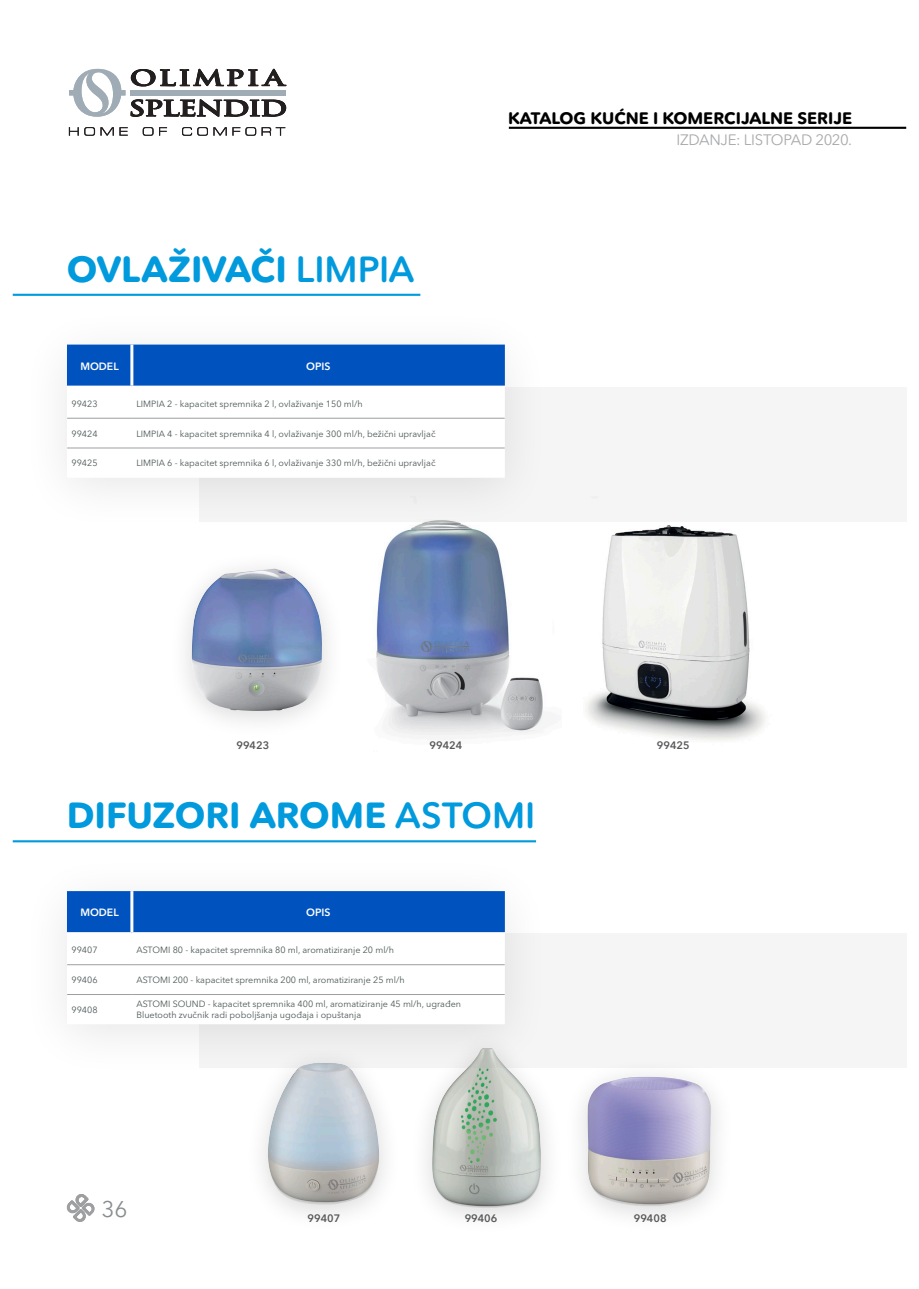
<style>
.page{position:relative;width:919px;height:1289px;background:#fff}
.page>*{position:absolute;margin:0;border:0;box-sizing:border-box;transform-origin:0 0}
.t1{font:700 36px "Avenir Next Rounded Pro";letter-spacing:-.005em;color:#009add}
.t2{font:22.5px "Avenir Next LT Pro";color:#888d8f}
.t3{font:700 16.5px "Avenir Next Rounded Pro";color:#000}
.t4{font:15px "Avenir Next Rounded Pro";letter-spacing:-.02em;color:#a7a9ab}
.t5{font:600 10.8px "Avenir Next LT Pro";color:#58585a}
.t6{font:600 10.5px "Avenir Next LT Pro";color:#fff}
.t7{font:9px/10.8px "Avenir Next LT Pro";color:#4c5757}
.s1{font-weight:600}
</style>
<div class="page">
<svg style="left:69px;top:69px;width:217px;height:48px"></svg>
<svg style="left:69px;top:127px;width:59px;height:9px"></svg>
<svg style="left:143px;top:127px;width:10px;height:9px"></svg>
<svg style="left:159px;top:127px;width:8px;height:9px"></svg>
<svg style="left:182px;top:127px;width:103px;height:9px"></svg>
<svg style="left:67px;top:1194px;width:28px;height:27px"></svg>
<hr style="left:509px;top:127px;width:397px;height:2px;background:#000">
<div style="left:199px;top:387px;width:707px;height:134px;background:#f5f5f5"></div>
<div style="left:199px;top:933px;width:707px;height:134px;background:#f5f5f5"></div>
<hr style="left:13px;top:294px;width:407px;height:2px;background:#009add">
<hr style="left:13px;top:840px;width:523px;height:2px;background:#009add">
<div style="left:19px;top:305px;width:533px;height:229px;background:#000;opacity:.1"></div>
<svg style="left:67px;top:344px;width:438px;height:134px"></svg>
<hr style="left:130px;top:344px;width:3px;height:41px;background:#fff">
<hr style="left:67px;top:385px;width:65px;height:3px;background:#fff">
<hr style="left:132px;top:385px;width:373px;height:3px;background:#fff">
<hr style="left:67px;top:418px;width:65px;height:1px;background:#9d9fa1">
<hr style="left:132px;top:418px;width:372px;height:1px;background:#9d9fa1">
<hr style="left:67px;top:448px;width:65px;height:1px;background:#9d9fa1">
<hr style="left:132px;top:448px;width:372px;height:1px;background:#9d9fa1">
<div style="left:19px;top:852px;width:533px;height:228px;background:#000;opacity:.1"></div>
<svg style="left:67px;top:891px;width:438px;height:133px"></svg>
<hr style="left:130px;top:891px;width:3px;height:41px;background:#fff">
<hr style="left:67px;top:932px;width:65px;height:3px;background:#fff">
<hr style="left:132px;top:932px;width:373px;height:3px;background:#fff">
<hr style="left:67px;top:964px;width:65px;height:1px;background:#9d9fa1">
<hr style="left:132px;top:964px;width:372px;height:1px;background:#9d9fa1">
<hr style="left:67px;top:994px;width:65px;height:1px;background:#9d9fa1">
<hr style="left:132px;top:994px;width:372px;height:1px;background:#9d9fa1">
<img style="left:185px;top:568px;width:143px;height:154px">
<img style="left:333px;top:496px;width:219px;height:240px">
<img style="left:586px;top:525px;width:179px;height:216px">
<div style="left:244px;top:1050px;width:158px;height:182px;background:#000;opacity:.15"></div>
<img style="left:265px;top:1062px;width:117px;height:142px">
<div style="left:408px;top:1033px;width:157px;height:202px;background:#000;opacity:.15"></div>
<img style="left:430px;top:1047px;width:114px;height:161px">
<div style="left:563px;top:1056px;width:172px;height:178px;background:#fcfcfc"></div>
<img style="left:583px;top:1076px;width:129px;height:130px">
<p class="t1" style="left:67px;top:247px;width:349px">OVLAŽIVAČI <span class="s1">LIMPIA</span></p>
<p class="t6" style="left:80px;top:360px;width:40px">MODEL</p>
<p class="t6" style="left:306px;top:360px;width:26px">OPIS</p>
<p class="t7" style="left:71px;top:398px;width:28px">99423</p>
<p class="t7" style="left:136px;top:398px;width:228px">LIMPIA 2 - kapacitet spremnika 2 l, ovlaživanje 150 ml/h</p>
<p class="t7" style="left:71px;top:428px;width:28px">99424</p>
<p class="t7" style="left:136px;top:428px;width:300px">LIMPIA 4 - kapacitet spremnika 4 l, ovlaživanje 300 ml/h, bežični upravljač</p>
<p class="t7" style="left:71px;top:457px;width:28px">99425</p>
<p class="t7" style="left:136px;top:457px;width:300px">LIMPIA 6 - kapacitet spremnika 6 l, ovlaživanje 330 ml/h, bežični upravljač</p>
<h3 class="t3" style="left:508px;top:108px;width:345px">KATALOG KUĆNE I KOMERCIJALNE SERIJE</h3>
<h3 class="t4" style="left:676px;top:131px;width:177px">IZDANJE: LISTOPAD 2020.</h3>
<p class="t5" style="left:236px;top:739px;width:34px">99423</p>
<p class="t5" style="left:429px;top:739px;width:34px">99424</p>
<p class="t5" style="left:657px;top:739px;width:34px">99425</p>
<p class="t1" style="left:67px;top:793px;width:470px">DIFUZORI AROME <span class="s1">ASTOMI</span></p>
<p class="t6" style="left:80px;top:906px;width:40px">MODEL</p>
<p class="t6" style="left:306px;top:906px;width:26px">OPIS</p>
<p class="t7" style="left:71px;top:944px;width:28px">99407</p>
<p class="t7" style="left:136px;top:944px;width:259px">ASTOMI 80 - kapacitet spremnika 80 ml, aromatiziranje 20 ml/h</p>
<p class="t7" style="left:71px;top:974px;width:28px">99406</p>
<p class="t7" style="left:136px;top:974px;width:270px">ASTOMI 200 - kapacitet spremnika 200 ml, aromatiziranje 25 ml/h</p>
<p class="t7" style="left:71px;top:1004px;width:28px">99408</p>
<p class="t7" style="left:136px;top:998px;width:326px">ASTOMI SOUND - kapacitet spremnika 400 ml, aromatiziranje 45 ml/h, ugrađen<br>Bluetooth zvučnik radi poboljšanja ugođaja i opuštanja</p>
<h2 class="t2" style="left:101px;top:1195px;width:28px">36</h2>
<p class="t5" style="left:307px;top:1211px;width:34px">99407</p>
<p class="t5" style="left:464px;top:1211px;width:34px">99406</p>
<p class="t5" style="left:633px;top:1211px;width:34px">99408</p>
</div>
